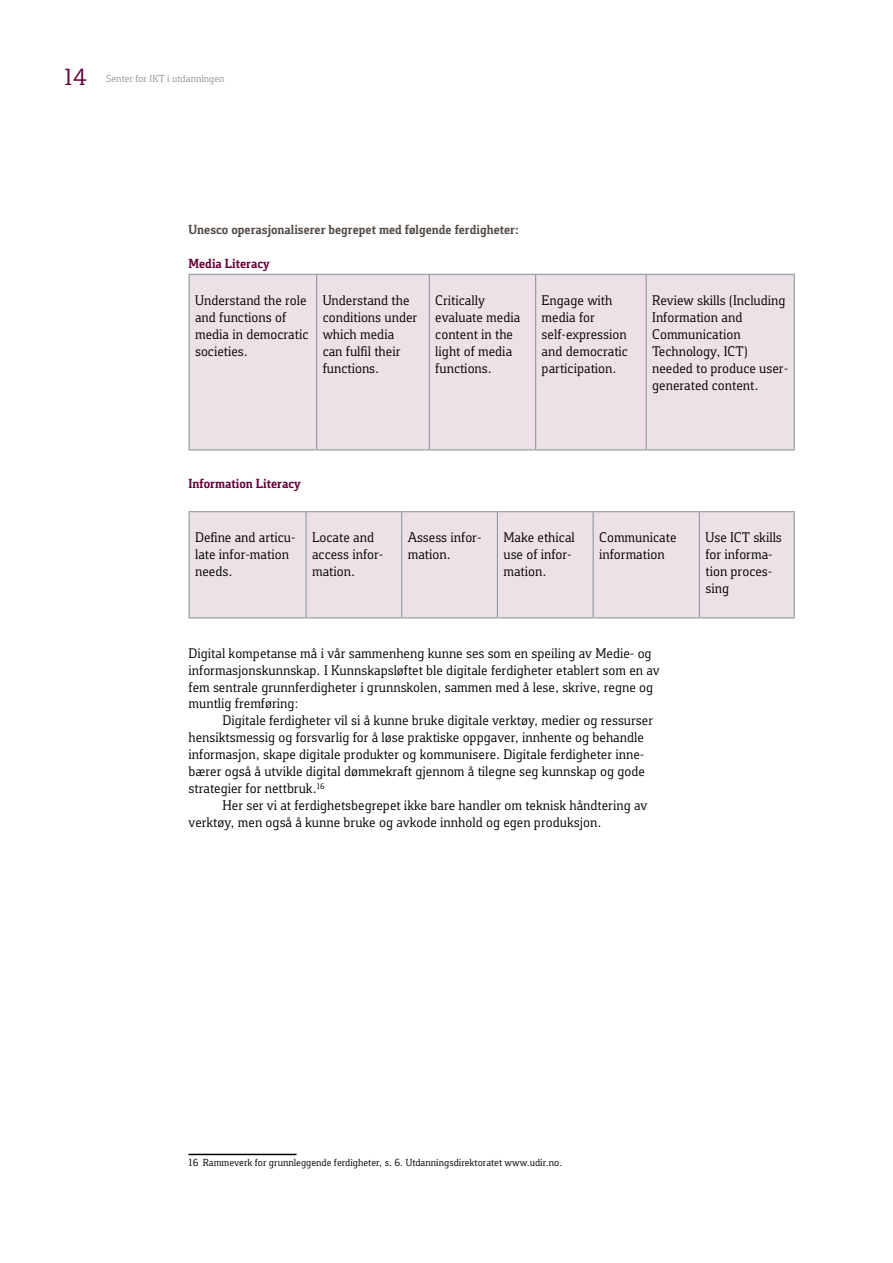
<style>
.page{position:relative;width:893px;height:1263px;background:#fff}
.page>*{position:absolute;margin:0;border:0;box-sizing:border-box;transform-origin:0 0}
.t1{font:24px "Foral Pro";color:#650039}
.t2{font:14.25px/17px "Foral Pro";color:#000}
.t3{font:700 13.5px "Foral Pro";color:#544b45}
.t4{font:700 13.5px "Foral Pro";color:#650039}
.t5{font:10.5px "Foral Pro";color:#000}
.t6{font:10.5px "Foral Pro";color:#8e99a0}
</style>
<div class="page">
<div style="left:190px;top:275px;width:604px;height:174px;background:#ede1e7"></div>
<hr style="left:189px;top:274px;width:128px;height:1px;background:#8e99a0">
<hr style="left:189px;top:275px;width:1px;height:174px;background:#8e99a0">
<hr style="left:317px;top:274px;width:112px;height:1px;background:#8e99a0">
<hr style="left:316px;top:275px;width:1px;height:174px;background:#8e99a0">
<hr style="left:429px;top:274px;width:107px;height:1px;background:#8e99a0">
<hr style="left:429px;top:275px;width:1px;height:174px;background:#8e99a0">
<hr style="left:536px;top:274px;width:110px;height:1px;background:#8e99a0">
<hr style="left:535px;top:275px;width:1px;height:174px;background:#8e99a0">
<hr style="left:646px;top:274px;width:149px;height:1px;background:#8e99a0">
<hr style="left:646px;top:275px;width:1px;height:174px;background:#8e99a0">
<hr style="left:794px;top:275px;width:1px;height:174px;background:#8e99a0">
<hr style="left:189px;top:449px;width:128px;height:1px;background:#8e99a0">
<hr style="left:317px;top:449px;width:112px;height:1px;background:#8e99a0">
<hr style="left:429px;top:449px;width:107px;height:1px;background:#8e99a0">
<hr style="left:536px;top:449px;width:110px;height:1px;background:#8e99a0">
<hr style="left:646px;top:449px;width:149px;height:1px;background:#8e99a0">
<div style="left:190px;top:512px;width:604px;height:105px;background:#ede1e7"></div>
<hr style="left:189px;top:511px;width:117px;height:1px;background:#8e99a0">
<hr style="left:189px;top:512px;width:1px;height:105px;background:#8e99a0">
<hr style="left:306px;top:511px;width:96px;height:1px;background:#8e99a0">
<hr style="left:306px;top:512px;width:1px;height:105px;background:#8e99a0">
<hr style="left:402px;top:511px;width:95px;height:1px;background:#8e99a0">
<hr style="left:401px;top:512px;width:1px;height:105px;background:#8e99a0">
<hr style="left:497px;top:511px;width:96px;height:1px;background:#8e99a0">
<hr style="left:497px;top:512px;width:1px;height:105px;background:#8e99a0">
<hr style="left:593px;top:511px;width:106px;height:1px;background:#8e99a0">
<hr style="left:593px;top:512px;width:1px;height:105px;background:#8e99a0">
<hr style="left:699px;top:511px;width:96px;height:1px;background:#8e99a0">
<hr style="left:699px;top:512px;width:1px;height:105px;background:#8e99a0">
<hr style="left:794px;top:512px;width:1px;height:105px;background:#8e99a0">
<hr style="left:189px;top:617px;width:117px;height:1px;background:#8e99a0">
<hr style="left:306px;top:617px;width:96px;height:1px;background:#8e99a0">
<hr style="left:402px;top:617px;width:95px;height:1px;background:#8e99a0">
<hr style="left:497px;top:617px;width:96px;height:1px;background:#8e99a0">
<hr style="left:593px;top:617px;width:106px;height:1px;background:#8e99a0">
<hr style="left:699px;top:617px;width:96px;height:1px;background:#8e99a0">
<hr style="left:189px;top:1154px;width:108px;height:1px;background:#000">
<h1 class="t1" style="left:64px;top:63px;width:25px">14</h1>
<p class="t6" style="left:106px;top:72px;width:120px">Senter for IKT i utdanningen</p>
<p class="t3" style="left:189px;top:222px;width:332px">Unesco operasjonaliserer begrepet med følgende ferdigheter:</p>
<p class="t4" style="left:189px;top:255px;width:83px">Media Literacy</p>
<p class="t2" style="left:195px;top:292px;width:115px">Understand the role and functions of media in democratic societies.</p>
<p class="t2" style="left:323px;top:292px;width:96px">Understand the conditions under which media can fulfil their functions.</p>
<p class="t2" style="left:435px;top:292px;width:87px">Critically evaluate media content in the light of media functions.</p>
<p class="t2" style="left:542px;top:292px;width:88px">Engage with media for self-expression and democratic participation.</p>
<p class="t2" style="left:652px;top:292px;width:138px">Review skills (Including<br>Information and<br>Communication<br>Technology, ICT) needed to produce user&shy;generated content.</p>
<p class="t4" style="left:189px;top:476px;width:114px">Information Literacy</p>
<p class="t2" style="left:195px;top:529px;width:102px">Define and articu&shy;late infor-mation needs.</p>
<p class="t2" style="left:312px;top:529px;width:73px">Locate and access infor&shy;mation.</p>
<p class="t2" style="left:408px;top:529px;width:75px">Assess infor&shy;mation.</p>
<p class="t2" style="left:503px;top:529px;width:73px">Make ethical use of infor&shy;mation.</p>
<p class="t2" style="left:599px;top:529px;width:79px">Communicate information</p>
<p class="t2" style="left:705px;top:529px;width:78px">Use ICT skills for informa&shy;tion proces&shy;sing</p>
<p class="t2" style="left:189px;top:644px;width:473px">Digital kompetanse må i vår sammenheng kunne ses som en speiling av Medie- og informasjonskunnskap. I Kunnskapsløftet ble digitale ferdigheter etablert som en av fem sentrale grunnferdigheter i grunnskolen, sammen med å lese, skrive, regne og muntlig fremføring:</p>
<p class="t2" style="left:189px;top:712px;width:466px;text-indent:34px">Digitale ferdigheter vil si å kunne bruke digitale verktøy, medier og ressurser hensiktsmessig og forsvarlig for å løse praktiske oppgaver, innhente og behandle informasjon, skape digitale produkter og kommunisere. Digitale ferdigheter inne&shy;bærer også å utvikle digital dømmekraft gjennom å tilegne seg kunnskap og gode strategier for nettbruk.<sup>16</sup></p>
<p class="t2" style="left:189px;top:797px;width:460px;text-indent:34px">Her ser vi at ferdighetsbegrepet ikke bare handler om teknisk håndtering av verktøy, men også å kunne bruke og avkode innhold og egen produksjon.</p>
<p class="t5" style="left:189px;top:1157px;width:375px">16 Rammeverk for grunnleggende ferdigheter, s. 6. Utdanningsdirektoratet www.udir.no.</p>
</div>
